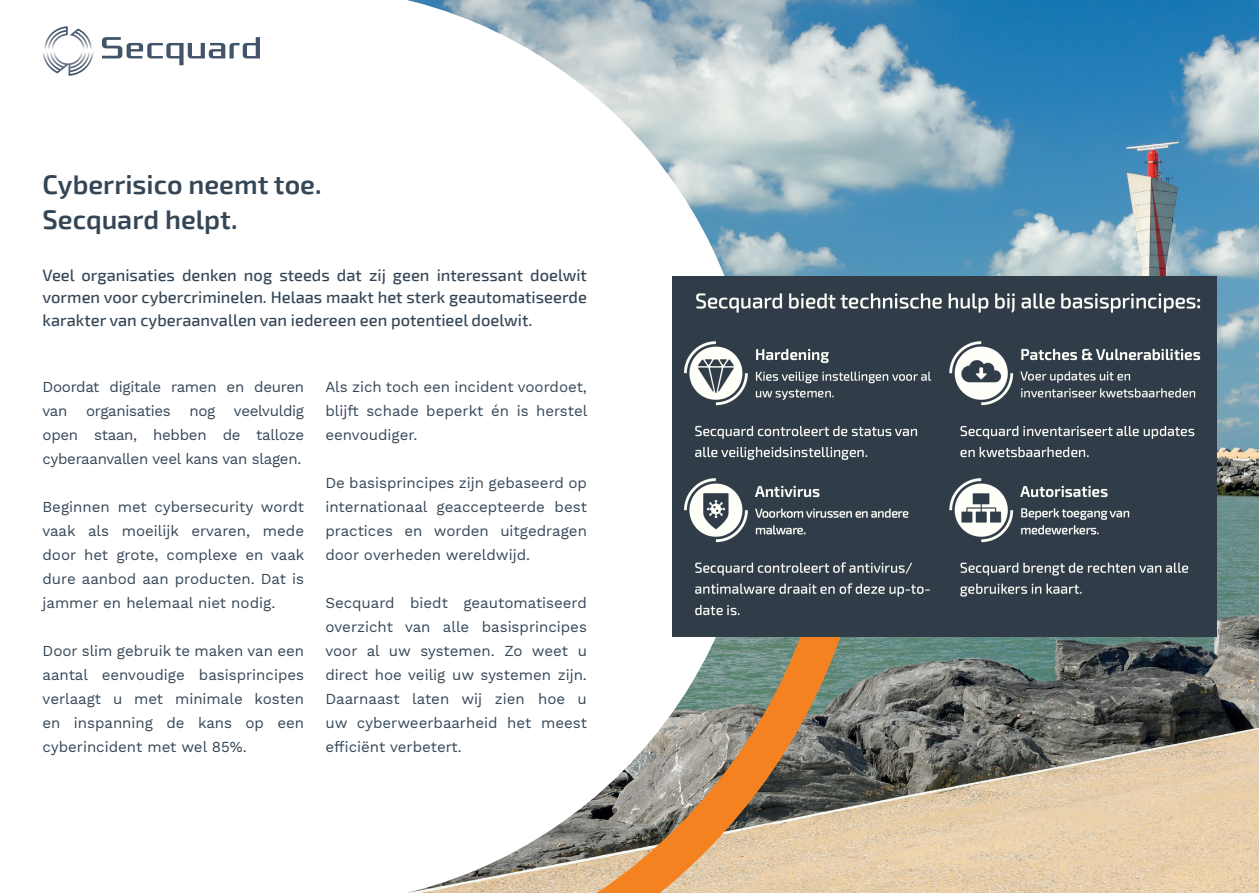
<style>
.page{position:relative;width:1259px;height:893px;background:#fff}
.page>*{position:absolute;margin:0;border:0;box-sizing:border-box;transform-origin:0 0}
.t1{font:600 27px "Exo 2";color:#344655}
.t2{font:500 16.5px/22.5px "Exo 2";color:#344655;text-align:justify}
.t3{font:15px/24px "Work Sans";color:#344655;text-align:justify}
.t4{font:15px/24px "Work Sans";letter-spacing:-.02em;color:#344655}
</style>
<div class="page">
<img style="left:757px;top:0;width:502px;height:893px">
<svg style="left:179px;top:0;width:578px;height:276px"></svg>
<svg style="left:407px;top:637px;width:484px;height:256px"></svg>
<svg style="left:102px;top:37px;width:158px;height:28px"></svg>
<svg style="left:43px;top:26px;width:51px;height:50px"></svg>
<img style="left:672px;top:276px;width:544px;height:361px">
<p class="t1" style="left:43px;top:169px;width:280px">Cyberrisico neemt toe.</p>
<p class="t1" style="left:43px;top:203px;width:196px">Secquard helpt.</p>
<p class="t2" style="left:43px;top:264px;width:546px">Veel organisaties denken nog steeds dat zij geen interessant doelwit vormen voor cybercriminelen. Helaas maakt het sterk geautomatiseerde karakter van cyberaanvallen van iedereen een potentieel doelwit.</p>
<p class="t4" style="left:43px;top:376px;width:263px">Doordat digitale ramen en deuren van</p>
<p class="t3" style="left:43px;top:400px;width:263px;text-indent:147px">nog veelvuldig open staan, hebben de talloze cyberaanvallen veel kans van slagen.</p>
<p class="t3" style="left:43px;top:496px;width:263px">Beginnen met cybersecurity wordt vaak als moeilijk ervaren, mede door het grote, complexe en vaak dure aanbod aan producten. Dat is jammer en helemaal niet nodig.</p>
<p class="t3" style="left:43px;top:640px;width:263px">Door slim gebruik te maken van een aantal eenvoudige basisprincipes verlaagt u met minimale kosten en inspanning de kans op een cyberincident met wel 85%.</p>
<p class="t4" style="left:86px;top:400px;width:86px">organisaties</p>
<p class="t3" style="left:325px;top:376px;width:264px">Als zich toch een incident voordoet, blijft schade beperkt én is herstel eenvoudiger.</p>
<p class="t3" style="left:325px;top:472px;width:263px">De basisprincipes zijn gebaseerd op internationaal geaccepteerde best practices en worden uitgedragen door overheden wereldwijd.</p>
<p class="t3" style="left:325px;top:592px;width:263px">Secquard biedt geautomatiseerd overzicht van alle basisprincipes voor al uw systemen. Zo weet u direct hoe veilig uw systemen zijn.<br>Daarnaast laten wij zien hoe u uw cyberweerbaarheid het meest efficiënt verbetert.</p>
</div>
